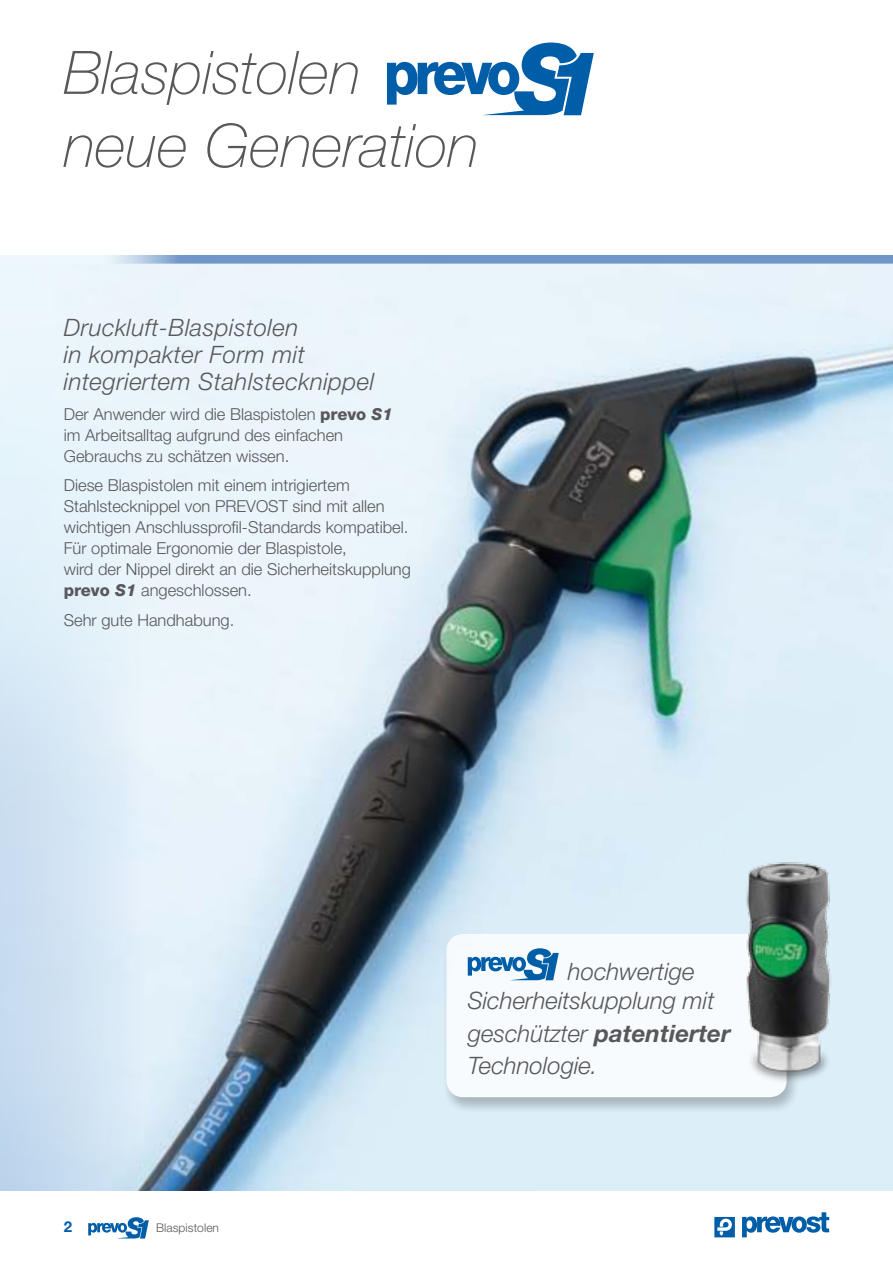
<style>
.page{position:relative;width:893px;height:1263px;background:#fff}
.page>*{position:absolute;margin:0;border:0;box-sizing:border-box;transform-origin:0 0}
.t1{font:italic 100 60px/73.1px "Helvetica Neue LT Std";color:#58585a}
.t2{font:italic 300 24px/28.5px "Helvetica Neue LT Std";color:#58585a}
.t3{font:italic 300 24px/27px "Helvetica Neue LT Std";letter-spacing:.02em;color:#58585a}
.t4{font:300 16.5px/21px "Helvetica Neue LT Std";color:#58585a}
.t5{font:700 15px "Helvetica Neue LT Std";color:#005ea8}
.t6{font:300 12px "Helvetica Neue LT Std";color:#58585a}
.s1{font-weight:800}
.s2{font-weight:800;font-style:italic}
.s3{font-weight:700}
</style>
<div class="page">
<svg style="left:0;top:255px;width:893px;height:9px;fill:#7196c9"></svg>
<svg style="left:714px;top:1217px;width:21px;height:20px"></svg>
<svg style="left:742px;top:1212px;width:87px;height:25px"></svg>
<img style="left:0;top:264px;width:893px;height:927px">
<div style="left:442px;top:932px;width:358px;height:182px;background:#000;opacity:.3"></div>
<div style="left:446px;top:934px;width:341px;height:163px;background:#f8fbfd;border-radius:17px"></div>
<svg style="left:468px;top:948px;width:91px;height:32px"></svg>
<img style="left:723px;top:852px;width:134px;height:235px">
<svg style="left:387px;top:43px;width:207px;height:72px"></svg>
<svg style="left:88px;top:1217px;width:61px;height:21px"></svg>
<h1 class="t1" style="left:64px;top:36px;width:416px">Blaspistolen neue Generation</h1>
<h2 class="t3" style="left:64px;top:314px;width:312px">Druckluft-Blaspistolen<br>in kompakter Form mit integriertem Stahlstecknippel</h2>
<p class="t4" style="left:64px;top:403px;width:331px">Der Anwender wird die Blaspistolen <span class="s1">prevo</span> <span class="s2">S1 </span>im Arbeitsalltag aufgrund des einfachen<br>Gebrauchs zu schätzen wissen.</p>
<p class="t4" style="left:64px;top:474px;width:288px">Diese Blaspistolen mit einem intrigiertem<br>Stahlstecknippel von PREVOST</p>
<p class="t4" style="left:64px;top:495px;width:349px;text-indent:229px">sind mit allen wichtigen Anschlussprofil-Standards kompatibel.<br>Für optimale Ergonomie der Blaspistole,<br>wird der Nippel direkt an die Sicherheitskupplung <span class="s1">prevo</span> <span class="s2">S1</span> angeschlossen.</p>
<p class="t4" style="left:64px;top:609px;width:172px">Sehr gute Handhabung.</p>
<p class="t5" style="left:64px;top:1218px;width:10px">2</p>
<p class="t6" style="left:156px;top:1221px;width:64px">Blaspistolen</p>
<h2 class="t2" style="left:468px;top:957px;width:248px;text-indent:100px">hochwertige<br>Sicherheitskupplung mit</h2>
<h2 class="t2" style="left:468px;top:1016px;width:264px;line-height:32.7px">geschützter <span class="s3">patentierter<br></span>Technologie.</h2>
</div>
